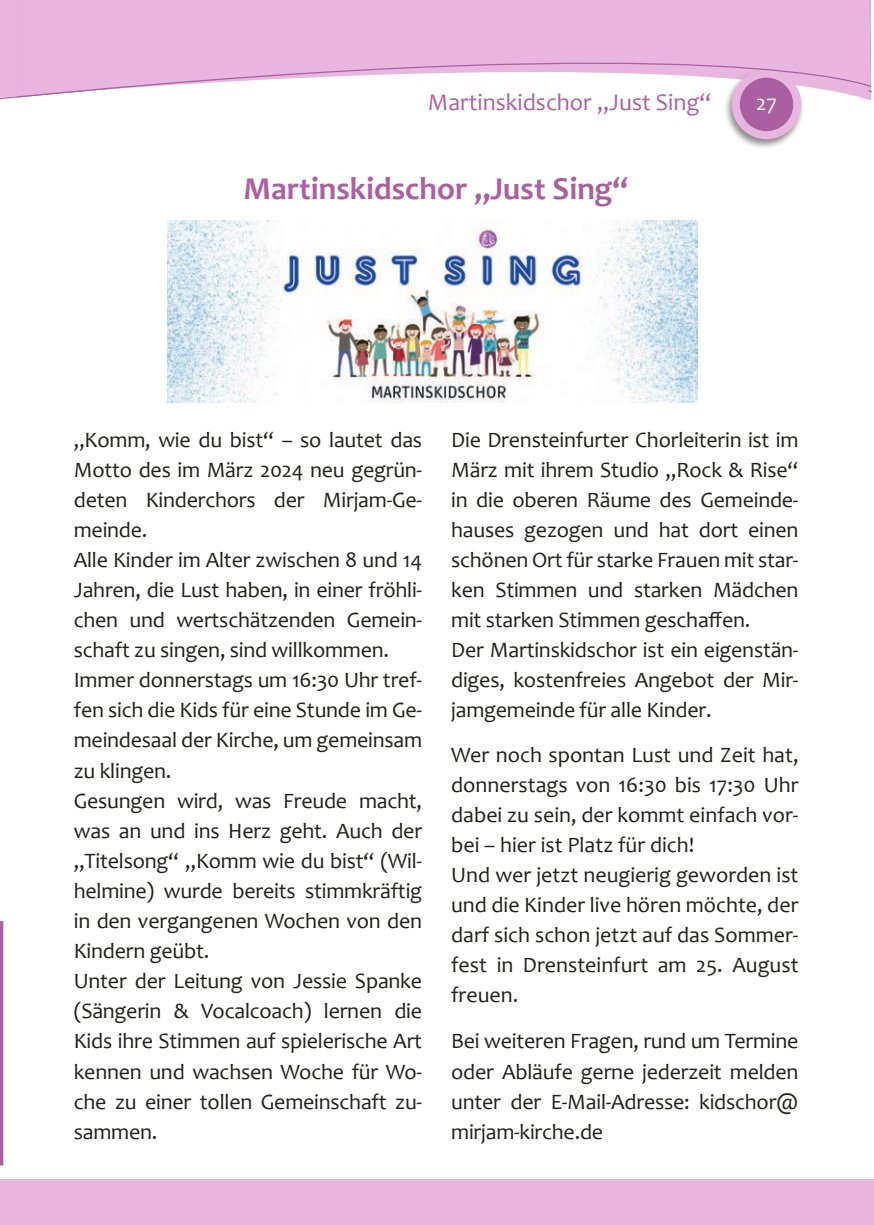
<style>
.page{position:relative;width:874px;height:1225px;background:#fff}
.page>*{position:absolute;margin:0;border:0;box-sizing:border-box;transform-origin:0 0}
.Überschrift_1{font:700 32px "Candara";color:#aa60a0}
.Rubrik{font:24px "Candara";color:#aa60a0}
.Text{font:22px/30px "Candara";letter-spacing:-.01em;color:#21201c;text-align:justify}
.Seitenzahl{font:22px "Candara";color:#fff}
</style>
<div class="page">
<div style="left:0;top:0;width:17px;height:100px;background:#e7b5dd"></div>
<div style="left:0;top:1179px;width:17px;height:46px;background:#e7b5dd"></div>
<div style="left:17px;top:1179px;width:856px;height:46px;background:#e7b5dd"></div>
<div style="left:723px;top:69px;width:80px;height:81px;background:#21201c;opacity:.5"></div>
<div style="left:735px;top:74px;width:61px;height:61px;background:#aa60a0;border-radius:50%"></div>
<div style="left:731px;top:70px;width:69px;height:69px;border:8px solid #e7b5dd;border-radius:50%"></div>
<svg style="left:17px;top:0;width:853px;height:96px;fill:#e7b5dd"></svg>
<img style="left:168px;top:220px;width:529px;height:182px">
<svg style="left:0;top:921px;width:3px;height:244px"></svg>
<p class="Rubrik" style="left:428px;top:87px;width:285px">Martinskidschor „Just Sing“</p>
<p class="Seitenzahl" style="left:755px;top:89px;width:22px">27</p>
<p class="Überschrift_1" style="left:243px;top:168px;width:386px">Martinskidschor „Just Sing“</p>
<p class="Text" style="left:74px;top:424px;width:350px">„Komm, wie du bist“ – so lautet das Motto des im März 2024 neu gegrün&shy;deten Kinderchors der Mirjam-Ge&shy;meinde.</p>
<p class="Text" style="left:74px;top:544px;width:349px">Alle Kinder im Alter zwischen 8 und 14<br>Jahren, die Lust haben, in einer fröhli&shy;chen und wertschätzenden Gemein&shy;schaft zu singen, sind willkommen.</p>
<p class="Text" style="left:74px;top:665px;width:350px">Immer donnerstags um 16:30 Uhr tref&shy;fen sich die Kids für eine Stunde im Ge&shy;meindesaal der Kirche, um gemeinsam zu klingen.</p>
<p class="Text" style="left:74px;top:785px;width:350px">Gesungen wird, was Freude macht, was an und ins Herz geht. Auch der „Titelsong“ „Komm wie du bist“ (Wil&shy;helmine) wurde bereits stimmkräftig in den vergangenen Wochen von den Kindern geübt.</p>
<p class="Text" style="left:74px;top:966px;width:350px">Unter der Leitung von Jessie Spanke (Sängerin &amp; Vocalcoach) lernen die Kids ihre Stimmen auf spielerische Art kennen und wachsen Woche für Wo&shy;che zu einer tollen Gemeinschaft zu&shy;sammen.</p>
<p class="Text" style="left:451px;top:424px;width:349px">Die Drensteinfurter Chorleiterin ist im März mit ihrem Studio „Rock &amp; Rise“ in die oberen Räume des Gemeinde&shy;hauses gezogen und hat dort einen schönen Ort für starke Frauen mit star&shy;ken Stimmen und starken Mädchen mit starken Stimmen geschaffen.</p>
<p class="Text" style="left:451px;top:635px;width:348px">Der Martinskidschor ist ein eigenstän&shy;diges, kostenfreies Angebot der Mir&shy;jamgemeinde für alle Kinder.</p>
<p class="Text" style="left:451px;top:739px;width:349px">Wer noch spontan Lust und Zeit hat, donnerstags von 16:30 bis 17:30 Uhr dabei zu sein, der kommt einfach vor&shy;bei – hier ist Platz für dich!</p>
<p class="Text" style="left:451px;top:859px;width:349px">Und wer jetzt neugierig geworden ist und die Kinder live hören möchte, der darf sich schon jetzt auf das Sommer&shy;fest in Drensteinfurt am 25. August freuen.</p>
<p class="Text" style="left:451px;top:1026px;width:348px">Bei weiteren Fragen, rund um Termine oder Abläufe gerne jederzeit melden unter der E-Mail-Adresse: kidschor@ mirjam-kirche.de</p>
</div>
